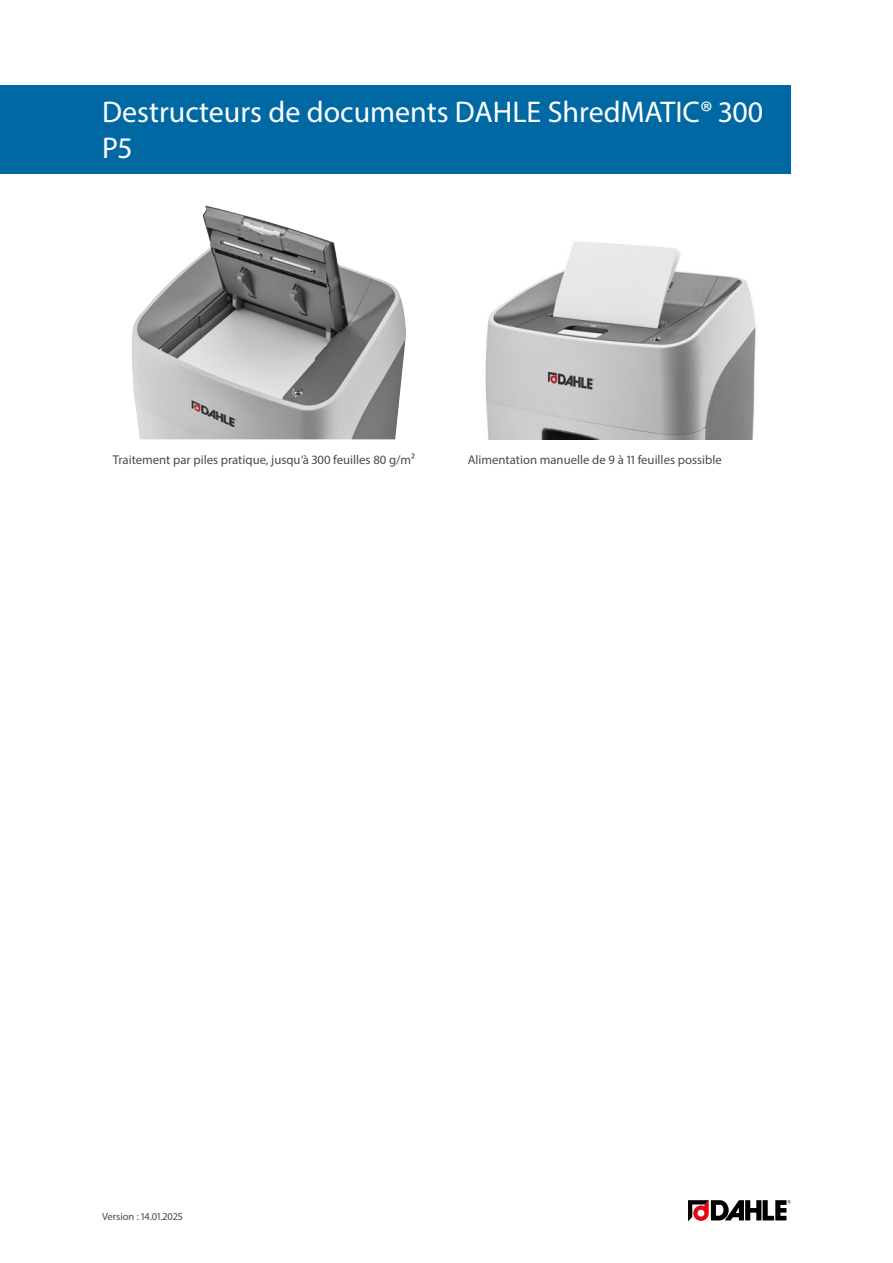
<style>
.page{position:relative;width:893px;height:1263px;background:#fff}
.page>*{position:absolute;margin:0;border:0;box-sizing:border-box;transform-origin:0 0}
.Produktname{font:30px/36px "Myriad Pro";color:#fff}
.Fliesstexte{font:12.75px "Myriad Pro";color:#4a4a49}
.t1{font:10.5px "Myriad Pro";color:#4a4a49}
</style>
<div class="page">
<img style="left:132px;top:205px;width:274px;height:234px">
<img style="left:485px;top:241px;width:271px;height:198px">
<svg style="left:688px;top:1200px;width:103px;height:21px"></svg>
<div style="left:0;top:85px;width:791px;height:89px;background:#0069a4"></div>
<p class="Produktname" style="left:102px;top:94px;width:663px">Destructeurs de documents DAHLE ShredMATIC® 300<br>P5</p>
<p class="Fliesstexte" style="left:113px;top:452px;width:304px">Traitement par piles pratique, jusqu‘à 300 feuilles 80 g/m²</p>
<p class="Fliesstexte" style="left:468px;top:452px;width:256px">Alimentation manuelle de 9 à 11 feuilles possible</p>
<p class="t1" style="left:102px;top:1210px;width:82px">Version : 14.01.2025</p>
</div>
